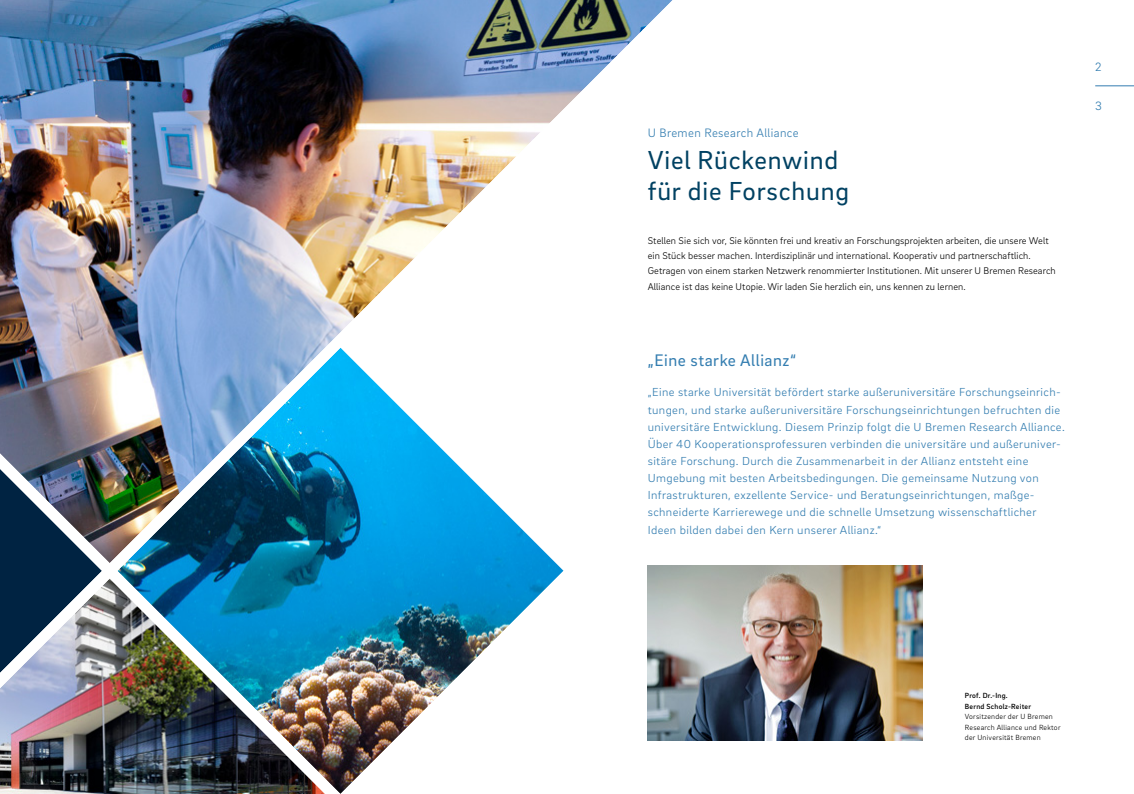
<style>
.page{position:relative;width:1134px;height:794px;background:#fff}
.page>*{position:absolute;margin:0;border:0;box-sizing:border-box;transform-origin:0 0}
.t1{font:26.7px/31.4px "Brix Sans";letter-spacing:.03em;color:#004162}
.t2{font:17.1px "Brix Sans";letter-spacing:.03em;color:#337db0}
.t3{font:300 12.5px "Brix Sans";letter-spacing:.03em;color:#337db0}
.t4{font:300 12.4px "Brix Sans";color:#337db0}
.t5{font:300 11.9px/17.1px "Brix Sans";letter-spacing:.03em;color:#337db0}
.t6{font:300 10px/15.2px "Brix Sans";letter-spacing:.01em;color:#000}
.t7{font:300 7.6px/10.5px "Brix Sans";letter-spacing:.03em;color:#000}
.t8{font:500 7.6px/10.5px "Brix Sans";letter-spacing:.03em;color:#000}
</style>
<div class="page">
<hr style="left:1095px;top:86px;width:39px;height:1px;background:#337db0">
<img style="left:0;top:0;width:688px;height:688px">
<img style="left:0;top:453px;width:340px;height:341px">
<img style="left:340px;top:566px;width:236px;height:228px">
<img style="left:648px;top:566px;width:274px;height:174px">
<p class="t3" style="left:648px;top:125px;width:152px">U Bremen Research Alliance</p>
<h1 class="t1" style="left:648px;top:143px;width:203px">Viel Rückenwind für die Forschung</h1>
<p class="t6" style="left:648px;top:232px;width:409px">Stellen Sie sich vor, Sie könnten frei und kreativ an Forschungsprojekten arbeiten, die unsere Welt ein Stück besser machen. Interdisziplinär und international. Kooperativ und partnerschaftlich.<br>Getragen von einem starken Netzwerk renommierter Institutionen. Mit unserer U Bremen Research Alliance ist das keine Utopie. Wir laden Sie herzlich ein, uns kennen zu lernen.</p>
<h2 class="t2" style="left:648px;top:349px;width:150px">„Eine starke Allianz“</h2>
<p class="t5" style="left:648px;top:383px;width:418px">„Eine starke Universität befördert starke außeruniversitäre Forschungseinrich&shy;tungen, und starke außeruniversitäre Forschungseinrichtungen befruchten die universitäre Entwicklung. Diesem Prinzip folgt die U Bremen Research Alliance.<br>Über 40 Kooperationsprofessuren verbinden die universitäre und außeruniver&shy;sitäre Forschung. Durch die Zusammenarbeit in der Allianz entsteht eine Umgebung mit besten Arbeitsbedingungen. Die gemeinsame Nutzung von Infrastrukturen, exzellente Service- und Beratungseinrichtungen, maßge&shy;schneiderte Karrierewege und die schnelle Umsetzung wissenschaftlicher Ideen bilden dabei den Kern unserer Allianz.“</p>
<p class="t4" style="left:1095px;top:58px;width:8px">2</p>
<p class="t4" style="left:1095px;top:98px;width:8px">3</p>
<p class="t8" style="left:965px;top:690px;width:68px">Prof. Dr.-Ing.<br>Bernd Scholz-Reiter</p>
<p class="t7" style="left:965px;top:711px;width:97px">Vorsitzender der U Bremen<br>Research Alliance und Rektor der Universität Bremen</p>
</div>
